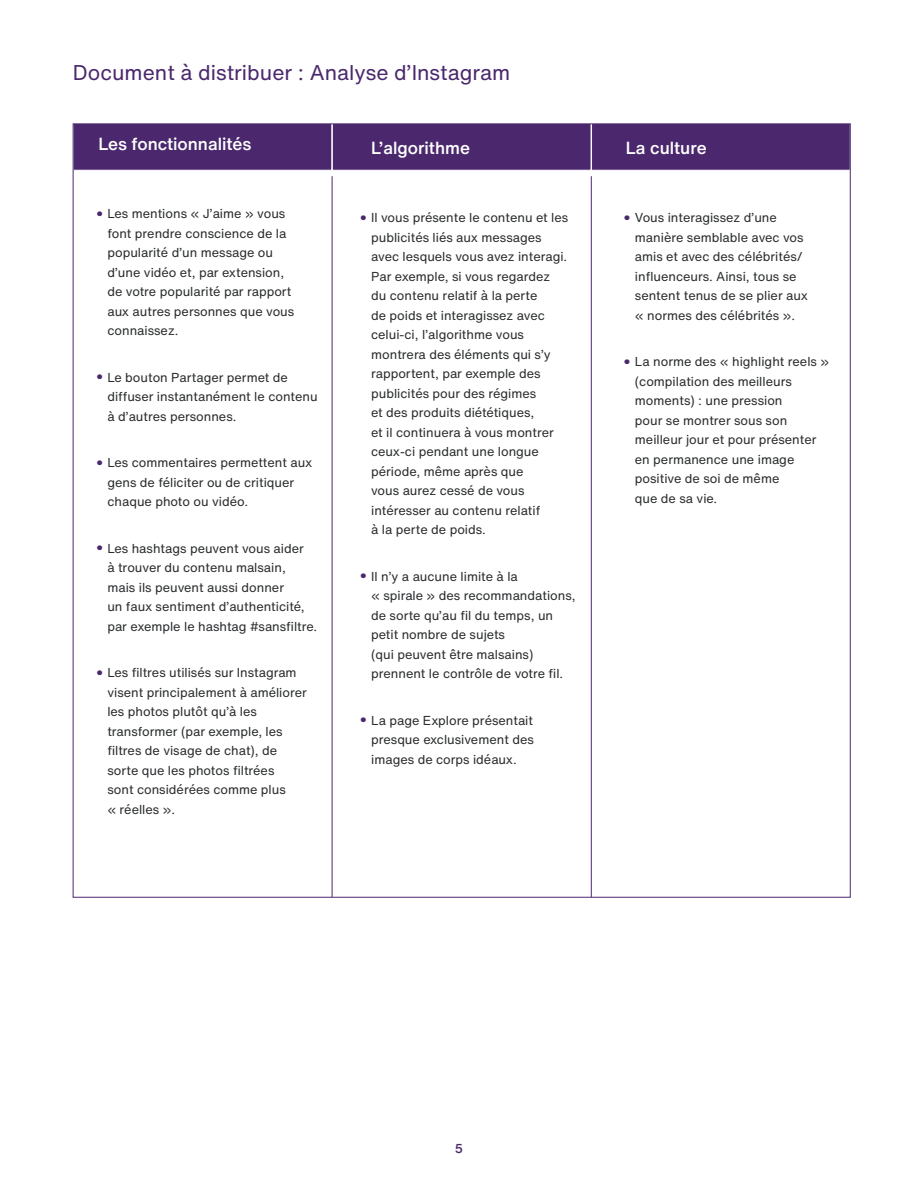
<style>
.page{position:relative;width:918px;height:1188px;background:#fff}
.page>*{position:absolute;margin:0;border:0;box-sizing:border-box;transform-origin:0 0}
.Body-FR__NEW{font:21px "Helvetica Now Text";color:#4b286d}
.Body-FR__NEW-2{font:500 17.25px "Helvetica Now Text";color:#fff}
.t1{font:12.75px/19.5px "Helvetica Now Text";color:#2a2c2e}
.t2{font:500 12.75px "Helvetica Now Text";color:#4b286c}
.s1{font-weight:400;font-size:22.5px;color:#4b286d}
.s2{font-size:22.5px;color:#4b286d}
</style>
<div class="page">
<div style="left:73px;top:123px;width:259px;height:48px;background:#4b286d;border:1px solid #fff"></div>
<div style="left:332px;top:123px;width:259px;height:48px;background:#4b286d;border:1px solid #fff"></div>
<div style="left:591px;top:123px;width:260px;height:48px;background:#4b286d;border:1px solid #fff"></div>
<hr style="left:332px;top:176px;width:1px;height:721px;background:#4b286d">
<hr style="left:591px;top:176px;width:1px;height:721px;background:#4b286d">
<h2 class="Body-FR__NEW" style="left:73px;top:59px;width:439px">Document à distribuer : Analyse d’Instagram</h2>
<h2 class="Body-FR__NEW-2" style="left:98px;top:132px;width:155px">Les fonctionnalités</h2>
<p class="Body-FR__NEW-2" style="left:359px;top:136px;width:112px"><span class="s1">•</span> L’algorithme</p>
<h2 class="Body-FR__NEW-2" style="left:626px;top:136px;width:82px">La culture</h2>
<p class="t1" style="left:107px;top:204px;width:188px;text-indent:-12px"><span class="s2">•</span> Les mentions « J’aime » vous font prendre conscience de la popularité d’un message ou d’une vidéo et, par extension, de votre popularité par rapport aux autres personnes que vous connaissez.</p>
<p class="t1" style="left:107px;top:368px;width:212px;text-indent:-12px"><span class="s2">•</span> Le bouton Partager permet de diffuser instantanément le contenu à d’autres personnes.</p>
<p class="t1" style="left:107px;top:453px;width:206px;text-indent:-12px"><span class="s2">•</span> Les commentaires permettent aux gens de féliciter ou de critiquer chaque photo ou vidéo.</p>
<p class="t1" style="left:107px;top:539px;width:211px;text-indent:-12px"><span class="s2">•</span> Les hashtags peuvent vous aider<br>à trouver du contenu malsain,<br>mais ils peuvent aussi donner<br>un faux sentiment d’authenticité, par exemple le hashtag #sansfiltre.</p>
<p class="t1" style="left:107px;top:663px;width:201px;text-indent:-12px"><span class="s2">•</span> Les filtres utilisés sur Instagram visent principalement à améliorer les photos plutôt qu’à les transformer (par exemple, les filtres de visage de chat), de sorte que les photos filtrées<br>sont considérées comme plus<br>« réelles ».</p>
<p class="t1" style="left:371px;top:208px;width:199px;text-indent:-12px"><span class="s2">•</span> Il vous présente le contenu et les publicités liés aux messages avec lesquels vous avez interagi.<br>Par exemple, si vous regardez du contenu relatif à la perte<br>de poids et interagissez avec celui-ci, l’algorithme vous montrera des éléments qui s’y rapportent, par exemple des publicités pour des régimes<br>et des produits diététiques,<br>et il continuera à vous montrer ceux-ci pendant une longue période, même après que<br>vous aurez cessé de vous intéresser au contenu relatif<br>à la perte de poids.</p>
<p class="t1" style="left:371px;top:566px;width:206px;text-indent:-12px"><span class="s2">•</span> Il n’y a aucune limite à la<br>« spirale » des recommandations, de sorte qu’au fil du temps, un petit nombre de sujets<br>(qui peuvent être malsains) prennent le contrôle de votre fil.</p>
<p class="t1" style="left:371px;top:710px;width:164px;text-align:justify;text-indent:-12px"><span class="s2">•</span> La page Explore présentait presque exclusivement des images de corps idéaux.</p>
<p class="t1" style="left:635px;top:208px;width:174px;text-indent:-12px"><span class="s2">•</span> Vous interagissez d’une manière semblable avec vos amis et avec des célébrités/ influenceurs. Ainsi, tous se sentent tenus de se plier aux « normes des célébrités ».</p>
<p class="t1" style="left:635px;top:352px;width:196px;text-indent:-12px"><span class="s2">•</span> La norme des « highlight reels » (compilation des meilleurs moments) : une pression<br>pour se montrer sous son meilleur jour et pour présenter en permanence une image positive de soi de même<br>que de sa vie.</p>
<p class="t2" style="left:455px;top:1140px;width:10px">5</p>
</div>
